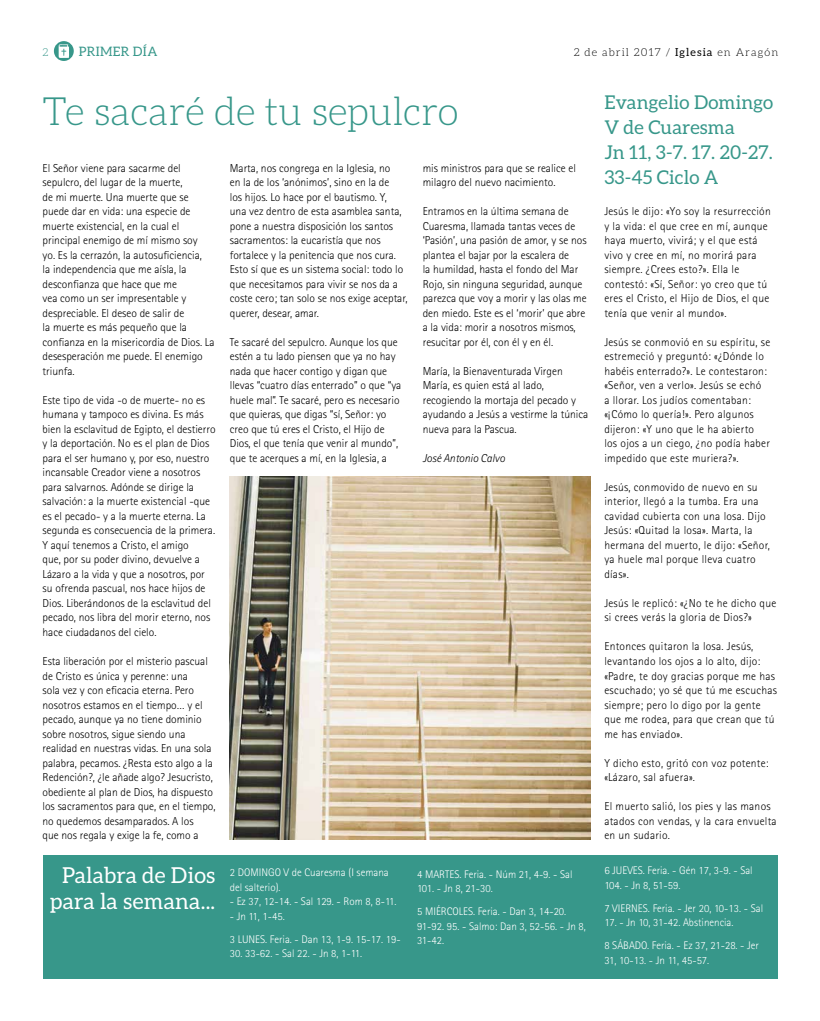
<style>
.page{position:relative;width:820px;height:1021px;background:#fff}
.page>*{position:absolute;margin:0;border:0;box-sizing:border-box;transform-origin:0 0}
.t1{font:300 39px "Aleo";color:#37978a}
.t2{font:22px/26.4px "Aleo";letter-spacing:.01em;color:#fff;text-align:center}
.t3{font:19px/25px "Aleo";letter-spacing:.01em;color:#37978a}
.t4{font:13px "Aleo";letter-spacing:.025em;color:#37978a}
.t5{font:300 11.5px/14.5px "Rotis Sans Serif";color:#000}
.t6{font:300 11.5px/14.5px "Rotis Sans Serif";letter-spacing:.025em;color:#000}
.t7{font:italic 300 11.5px "Rotis Sans Serif";color:#000}
.t8{font:300 11px/14.5px "Rotis Sans Serif";color:#fff}
.t9{font:300 11px "Aleo";letter-spacing:.1em;color:#000}
.t10{font:300 11px "Aleo";color:#37978a}
.s1{font-weight:400}
</style>
<div class="page">
<svg style="left:54px;top:41px;width:20px;height:20px"></svg>
<div style="left:43px;top:855px;width:734px;height:124px;background:#37978a"></div>
<img style="left:230px;top:476px;width:360px;height:363px">
<p class="t10" style="left:43px;top:46px;width:7px">2</p>
<p class="t4" style="left:79px;top:44px;width:80px">PRIMER DÍA</p>
<p class="t9" style="left:573px;top:46px;width:206px">2 de abril 2017 / <span class="s1">Iglesia</span> en Aragón</p>
<h1 class="t1" style="left:43px;top:90px;width:417px">Te sacaré de tu sepulcro</h1>
<h3 class="t3" style="left:604px;top:89px;width:170px">Evangelio Domingo<br>V de Cuaresma<br>Jn 11, 3-7. 17. 20-27.<br>33-45 Ciclo A</h3>
<p class="t6" style="left:604px;top:204px;width:168px">Jesús le dijo: «Yo soy la resurrección y la vida: el que cree en mí, aunque haya muerto, vivirá; y el que está vivo y cree en mí, no morirá para siempre. ¿Crees esto?». Ella le contestó: «Sí, Señor: yo creo que tú eres el Cristo, el Hijo de Dios, el que tenía que venir al mundo».</p>
<p class="t6" style="left:604px;top:334px;width:167px">Jesús se conmovió en su espíritu, se estremeció y preguntó: «¿Dónde lo habéis enterrado?». Le contestaron: «Señor, ven a verlo». Jesús se echó<br>a llorar. Los judíos comentaban: «¡Cómo lo quería!». Pero algunos dijeron: «Y uno que le ha abierto<br>los ojos a un ciego, ¿no podía haber impedido que este muriera?».</p>
<p class="t6" style="left:604px;top:480px;width:167px">Jesús, conmovido de nuevo en su interior, llegó a la tumba. Era una cavidad cubierta con una losa. Dijo<br>Jesús: «Quitad la losa». Marta, la hermana del muerto, le dijo: «Señor, ya huele mal porque lleva cuatro días».</p>
<p class="t6" style="left:604px;top:596px;width:173px">Jesús le replicó: «¿No te he dicho que si crees verás la gloria de Dios?»</p>
<p class="t6" style="left:604px;top:639px;width:174px">Entonces quitaron la losa. Jesús, levantando los ojos a lo alto, dijo: «Padre, te doy gracias porque me has escuchado; yo sé que tú me escuchas siempre; pero lo digo por la gente que me rodea, para que crean que tú me has enviado».</p>
<p class="t6" style="left:604px;top:755px;width:166px">Y dicho esto, gritó con voz potente: «Lázaro, sal afuera».</p>
<p class="t6" style="left:604px;top:799px;width:174px">El muerto salió, los pies y las manos atados con vendas, y la cara envuelta en un sudario.</p>
<p class="t5" style="left:43px;top:160px;width:173px">El Señor viene para sacarme del sepulcro, del lugar de la muerte,<br>de mi muerte. Una muerte que se puede dar en vida: una especie de muerte existencial, en la cual el principal enemigo de mí mismo soy<br>yo. Es la cerrazón, la autosuficiencia,<br>la independencia que me aísla, la desconfianza que hace que me<br>vea como un ser impresentable y despreciable. El deseo de salir de<br>la muerte es más pequeño que la confianza en la misericordia de Dios. La desesperación me puede. El enemigo triunfa.</p>
<p class="t5" style="left:43px;top:393px;width:174px">Este tipo de vida -o de muerte- no es humana y tampoco es divina. Es más bien la esclavitud de Egipto, el destierro y la deportación. No es el plan de Dios para el ser humano y, por eso, nuestro incansable Creador viene a nosotros para salvarnos. Adónde se dirige la salvación: a la muerte existencial -que es el pecado- y a la muerte eterna. La segunda es consecuencia de la primera.<br>Y aquí tenemos a Cristo, el amigo<br>que, por su poder divino, devuelve a Lázaro a la vida y que a nosotros, por su ofrenda pascual, nos hace hijos de Dios. Liberándonos de la esclavitud del pecado, nos libra del morir eterno, nos hace ciudadanos del cielo.</p>
<p class="t5" style="left:43px;top:654px;width:174px">Esta liberación por el misterio pascual de Cristo es única y perenne: una<br>sola vez y con eficacia eterna. Pero nosotros estamos en el tiempo… y el pecado, aunque ya no tiene dominio sobre nosotros, sigue siendo una realidad en nuestras vidas. En una sola palabra, pecamos. ¿Resta esto algo a la Redención?, ¿le añade algo? Jesucristo, obediente al plan de Dios, ha dispuesto los sacramentos para que, en el tiempo, no quedemos desamparados. A los<br>que nos regala y exige la fe, como a</p>
<p class="t5" style="left:230px;top:161px;width:179px">Marta, nos congrega en la Iglesia, no<br>en la de los ‘anónimos’, sino en la de<br>los hijos. Lo hace por el bautismo. Y,<br>una vez dentro de esta asamblea santa, pone a nuestra disposición los santos sacramentos: la eucaristía que nos fortalece y la penitencia que nos cura.<br>Esto sí que es un sistema social: todo lo que necesitamos para vivir se nos da a coste cero; tan solo se nos exige aceptar, querer, desear, amar.</p>
<p class="t5" style="left:230px;top:335px;width:173px">Te sacaré del sepulcro. Aunque los que estén a tu lado piensen que ya no hay nada que hacer contigo y digan que llevas “cuatro días enterrado” o que “ya huele mal”. Te sacaré, pero es necesario que quieras, que digas “sí, Señor: yo creo que tú eres el Cristo, el Hijo de Dios, el que tenía que venir al mundo”, que te acerques a mí, en la Iglesia, a</p>
<p class="t5" style="left:422px;top:161px;width:155px">mis ministros para que se realice el milagro del nuevo nacimiento.</p>
<p class="t5" style="left:422px;top:204px;width:165px">Entramos en la última semana de Cuaresma, llamada tantas veces de ‘Pasión’, una pasión de amor, y se nos plantea el bajar por la escalera de<br>la humildad, hasta el fondo del Mar Rojo, sin ninguna seguridad, aunque parezca que voy a morir y las olas me den miedo. Este es el ‘morir’ que abre a la vida: morir a nosotros mismos, resucitar por él, con él y en él.</p>
<p class="t5" style="left:422px;top:364px;width:167px">María, la Bienaventurada Virgen<br>María, es quien está al lado, recogiendo la mortaja del pecado y ayudando a Jesús a vestirme la túnica nueva para la Pascua.</p>
<p class="t7" style="left:422px;top:451px;width:84px">José Antonio Calvo</p>
<h2 class="t2" style="left:50px;top:861px;width:166px">Palabra de Dios para la semana...</h2>
<p class="t8" style="left:230px;top:865px;width:160px">2 DOMINGO V de Cuaresma (I semana del salterio).</p>
<p class="t8" style="left:230px;top:894px;width:168px">- Ez 37, 12-14. - Sal 129. - Rom 8, 8-11.</p>
<p class="t8" style="left:230px;top:904px;width:172px;line-height:23px">- Jn 11, 1-45.<br>3 LUNES. Feria. - Dan 13, 1-9. 15-17. 19-</p>
<p class="t8" style="left:230px;top:946px;width:134px">30. 33-62. - Sal 22. - Jn 8, 1-11.</p>
<p class="t8" style="left:417px;top:866px;width:157px">4 MARTES. Feria. - Núm 21, 4-9. - Sal<br>101. - Jn 8, 21-30.</p>
<p class="t8" style="left:417px;top:904px;width:170px">5 MIÉRCOLES. Feria. - Dan 3, 14-20.<br>91-92. 95. - Salmo: Dan 3, 52-56. - Jn 8,<br>31-42.</p>
<p class="t8" style="left:604px;top:863px;width:150px">6 JUEVES. Feria. - Gén 17, 3-9. - Sal<br>104. - Jn 8, 51-59.</p>
<p class="t8" style="left:604px;top:900px;width:160px">7 VIERNES. Feria. - Jer 20, 10-13. - Sal</p>
<p class="t8" style="left:604px;top:911px;width:156px;line-height:23px">17. - Jn 10, 31-42. Abstinencia.<br>8 SÁBADO. Feria. - Ez 37, 21-28. - Jer</p>
<p class="t8" style="left:604px;top:952px;width:106px">31, 10-13. - Jn 11, 45-57.</p>
</div>
